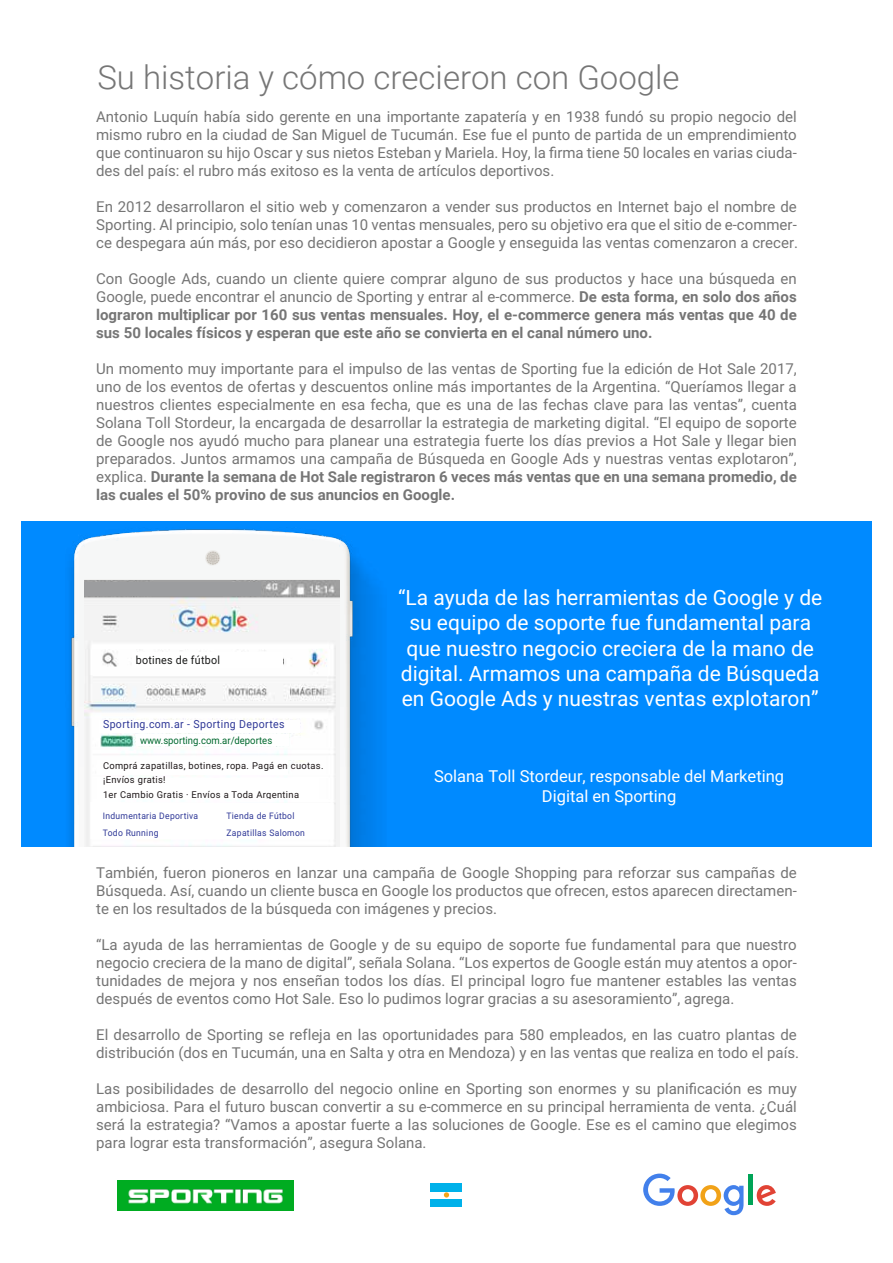
<style>
.page{position:relative;width:893px;height:1263px;background:#fff}
.page>*{position:absolute;margin:0;border:0;box-sizing:border-box;transform-origin:0 0}
.t1{font:300 33px "Roboto";color:#767676}
.t2{font:21px/25.2px "Roboto";color:#fff;text-align:center}
.t3{font:16.5px/19.8px "Roboto";color:#fff;text-align:center}
.t4{font:15px/18px "Roboto";color:#757575;text-align:justify}
.t5{font:700 15px/18px "Roboto";color:#757575;text-align:justify}
.t6{font:11.25px "Roboto";letter-spacing:.025em;color:#191a19;scale:.95 1}
.t7{font:11.1px "Roboto";letter-spacing:.035em;color:#2f3897;scale:.95 1}
.t8{font:10.05px "Roboto";color:#00682e;scale:.94 1}
.t9{font:9.45px/14.5px "Roboto";letter-spacing:.035em;color:#1f191a}
.t10{font:9px/16.5px "Roboto";letter-spacing:.035em;color:#2f3897;scale:.95 1}
.s1{font-weight:400}
.s2{font-weight:700}
</style>
<div class="page">
<svg style="left:643px;top:1173px;width:100px;height:42px"></svg>
<div style="left:748px;top:1175px;width:5px;height:30px;background:#00a457"></div>
<svg style="left:757px;top:1185px;width:19px;height:21px"></svg>
<div style="left:431px;top:1183px;width:31px;height:8px;background:#00b1ea"></div>
<div style="left:431px;top:1199px;width:31px;height:8px;background:#00b1ea"></div>
<svg style="left:444px;top:1192px;width:5px;height:5px"></svg>
<div style="left:118px;top:1180px;width:176px;height:30px;background:#00ac21"></div>
<img style="left:128px;top:1189px;width:155px;height:15px">
<div style="left:21px;top:521px;width:850px;height:325px;background:#008aff"></div>
<img style="left:69px;top:529px;width:312px;height:317px">
<img style="left:85px;top:581px;width:254px;height:258px">
<div style="left:99px;top:720px;width:201px;height:13px;background:#fff"></div>
<img style="left:85px;top:750px;width:254px;height:10px">
<div style="left:97px;top:776px;width:222px;height:36px;background:#fff"></div>
<div style="left:85px;top:582px;width:176px;height:14px;background:#9c9d9f"></div>
<img style="left:85px;top:733px;width:255px;height:17px">
<img style="left:85px;top:760px;width:255px;height:17px">
<div style="left:136px;top:735px;width:152px;height:11px;background:#fff"></div>
<div style="left:97px;top:760px;width:191px;height:14px;background:#fff"></div>
<div style="left:132px;top:653px;width:151px;height:15px;background:#fff"></div>
<img style="left:85px;top:800px;width:254px;height:5px">
<div style="left:90px;top:802px;width:244px;height:37px;background:#fff"></div>
<div style="left:85px;top:839px;width:254px;height:7px;background:#fdfdfe"></div>
<h1 class="t1" style="left:97px;top:54px;width:584px">Su historia y cómo crecieron con Google</h1>
<p class="t4" style="left:96px;top:107px;width:702px">Antonio Luquín había sido gerente en una importante zapatería y en 1938 fundó su propio negocio del mismo rubro en la ciudad de San Miguel de Tucumán. Ese fue el punto de partida de un emprendimiento que continuaron su hijo Oscar y sus nietos Esteban y Mariela. Hoy, la firma tiene 50 locales en varias ciuda&shy;des del país: el rubro más exitoso es la venta de artículos deportivos.</p>
<p class="t4" style="left:96px;top:197px;width:703px">En 2012 desarrollaron el sitio web y comenzaron a vender sus productos en Internet bajo el nombre de Sporting. Al principio, solo tenían unas 10 ventas mensuales, pero su objetivo era que el sitio de e-commer&shy;ce despegara aún más, por eso decidieron apostar a Google y enseguida las ventas comenzaron a crecer.</p>
<p class="t5" style="left:96px;top:269px;width:702px"><span class="s1">Con Google Ads, cuando un cliente quiere comprar alguno de sus productos y hace una búsqueda en Google, puede encontrar el anuncio de Sporting y entrar al e-commerce.</span> De esta forma, en solo dos años lograron multiplicar por 160 sus ventas mensuales. Hoy, el e-commerce genera más ventas que 40 de sus 50 locales físicos y esperan que este año se convierta en el canal número uno.</p>
<p class="t4" style="left:96px;top:359px;width:702px">Un momento muy importante para el impulso de las ventas de Sporting fue la edición de Hot Sale 2017, uno de los eventos de ofertas y descuentos online más importantes de la Argentina. “Queríamos llegar a nuestros clientes especialmente en esa fecha, que es una de las fechas clave para las ventas”, cuenta Solana Toll Stordeur, la encargada de desarrollar la estrategia de marketing digital. “El equipo de soporte de Google nos ayudó mucho para planear una estrategia fuerte los días previos a Hot Sale y llegar bien preparados. Juntos armamos una campaña de Búsqueda en Google Ads y nuestras ventas explotaron”, explica. <span class="s2">Durante la semana de Hot Sale registraron 6 veces más ventas que en una semana promedio, de las cuales el 50% provino de sus anuncios en Google.</span></p>
<p class="t6" style="left:136px;top:652px;width:90px">botines de fútbol</p>
<p class="t7" style="left:103px;top:716px;width:193px">Sporting.com.ar - Sporting Deportes</p>
<p class="t8" style="left:140px;top:733px;width:142px">www.sporting.com.ar/deportes</p>
<p class="t9" style="left:103px;top:758px;width:222px">Comprá zapatillas, botines, ropa. Pagá en cuotas. ¡Envíos gratis!<br>1er Cambio Gratis · Envíos a Toda Argentina</p>
<p class="t10" style="left:103px;top:807px;width:102px">Indumentaria Deportiva<br>Todo Running</p>
<p class="t10" style="left:226px;top:807px;width:84px">Tienda de Fútbol<br>Zapatillas Salomon</p>
<h2 class="t2" style="left:398px;top:584px;width:426px">“La ayuda de las herramientas de Google y de su equipo de soporte fue fundamental para que nuestro negocio creciera de la mano de digital. Armamos una campaña de Búsqueda en Google Ads y nuestras ventas explotaron”</h2>
<p class="t3" style="left:434px;top:766px;width:352px">Solana Toll Stordeur, responsable del Marketing<br>Digital en Sporting</p>
<p class="t4" style="left:96px;top:863px;width:702px">También, fueron pioneros en lanzar una campaña de Google Shopping para reforzar sus campañas de Búsqueda. Así, cuando un cliente busca en Google los productos que ofrecen, estos aparecen directamen&shy;te en los resultados de la búsqueda con imágenes y precios.</p>
<p class="t4" style="left:96px;top:935px;width:702px">“La ayuda de las herramientas de Google y de su equipo de soporte fue fundamental para que nuestro negocio creciera de la mano de digital”, señala Solana. “Los expertos de Google están muy atentos a opor&shy;tunidades de mejora y nos enseñan todos los días. El principal logro fue mantener estables las ventas después de eventos como Hot Sale. Eso lo pudimos lograr gracias a su asesoramiento”, agrega.</p>
<p class="t4" style="left:96px;top:1025px;width:704px">El desarrollo de Sporting se refleja en las oportunidades para 580 empleados, en las cuatro plantas de distribución (dos en Tucumán, una en Salta y otra en Mendoza) y en las ventas que realiza en todo el país.</p>
<p class="t4" style="left:96px;top:1079px;width:702px">Las posibilidades de desarrollo del negocio online en Sporting son enormes y su planificación es muy ambiciosa. Para el futuro buscan convertir a su e-commerce en su principal herramienta de venta. ¿Cuál será la estrategia? “Vamos a apostar fuerte a las soluciones de Google. Ese es el camino que elegimos para lograr esta transformación”, asegura Solana.</p>
</div>
